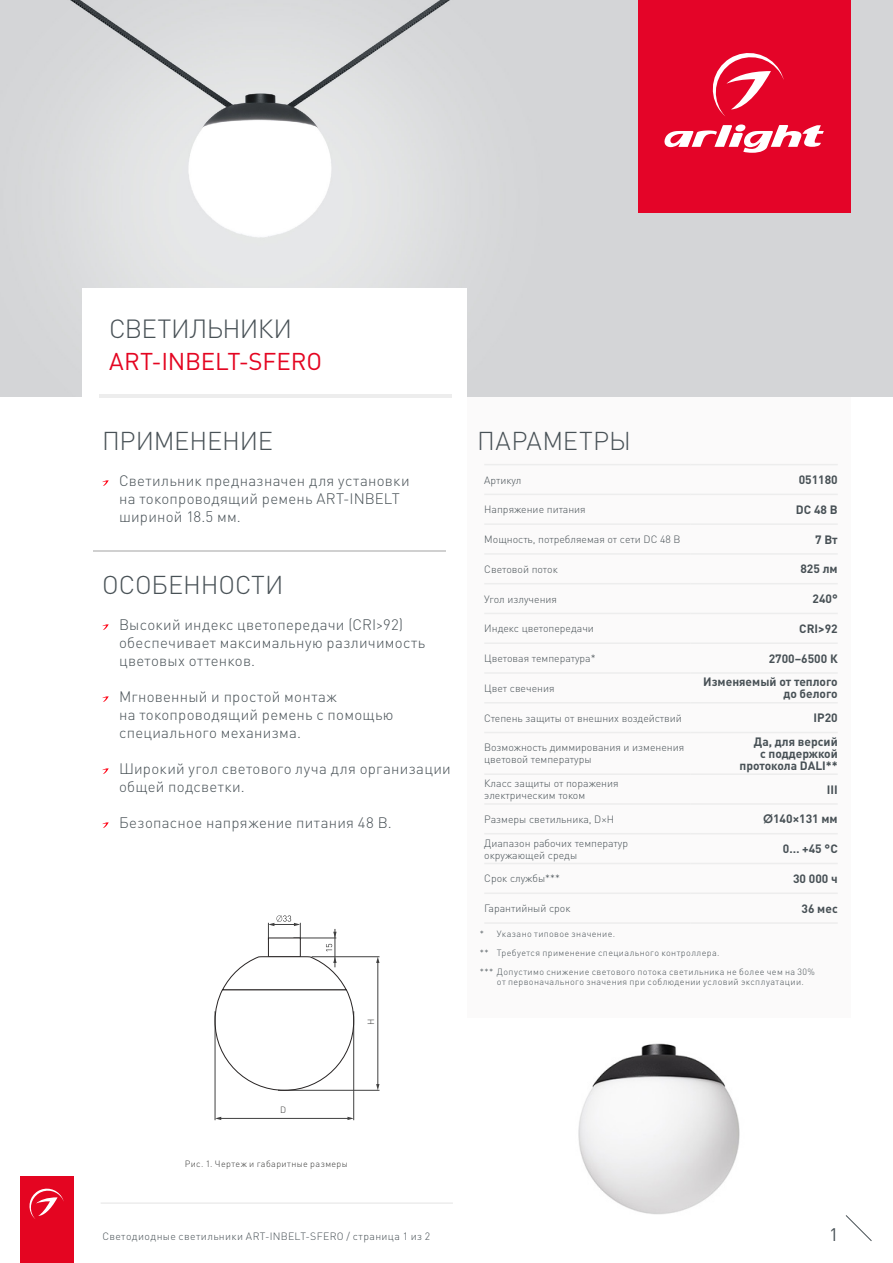
<style>
.page{position:relative;width:893px;height:1263px;background:#fff}
.page>*{position:absolute;margin:0;border:0;box-sizing:border-box;transform-origin:0 0}
.t1{font:300 25.95px "DIN Pro";letter-spacing:-.025em;color:#485156}
.t2{font:300 25.5px "DIN Pro";letter-spacing:-.005em;color:#485156}
.t3{font:300 25.5px "DIN Pro";letter-spacing:.015em;color:#485156}
.t4{font:24px "DIN Pro";letter-spacing:-.005em;color:#e40521}
.t5{font:18px "DIN Pro";color:#485156}
.t6{font:300 15px/18px "DIN Pro";letter-spacing:.02em;color:#485156}
.t7{font:700 12px/12px "DIN Pro";color:#485156;text-align:right}
.t8{font:300 10.5px/12px "DIN Pro";color:#485156}
.t9{font:300 10.5px "DIN Pro";letter-spacing:.035em;color:#485156}
.t10{font:300 9px/19px "DIN Pro";letter-spacing:.04em;color:#485156}
.t11{font:300 9px "DIN Pro";letter-spacing:.04em;color:#3c3c3b}
.s1{font-family:"Century Gothic"}
</style>
<div class="page">
<svg style="left:845px;top:1215px;width:27px;height:26px"></svg>
<hr style="left:101px;top:1203px;width:352px;height:1px;background:#e3e3e3">
<img style="left:0;top:0;width:893px;height:396px">
<div style="left:467px;top:397px;width:383px;height:621px;background:#fbfafa"></div>
<hr style="left:484px;top:464px;width:207px;height:1px;background:#ededed">
<hr style="left:691px;top:464px;width:147px;height:1px;background:#ededed">
<hr style="left:484px;top:494px;width:207px;height:1px;background:#ededed">
<hr style="left:691px;top:494px;width:147px;height:1px;background:#ededed">
<hr style="left:484px;top:523px;width:207px;height:2px;background:#ededed">
<hr style="left:691px;top:523px;width:147px;height:2px;background:#ededed">
<hr style="left:484px;top:553px;width:207px;height:2px;background:#ededed">
<hr style="left:691px;top:553px;width:147px;height:2px;background:#ededed">
<hr style="left:484px;top:583px;width:207px;height:1px;background:#ededed">
<hr style="left:691px;top:583px;width:147px;height:1px;background:#ededed">
<hr style="left:484px;top:702px;width:207px;height:1px;background:#ededed">
<hr style="left:691px;top:702px;width:147px;height:1px;background:#ededed">
<hr style="left:484px;top:732px;width:207px;height:1px;background:#ededed">
<hr style="left:691px;top:732px;width:147px;height:1px;background:#ededed">
<hr style="left:484px;top:773px;width:207px;height:2px;background:#ededed">
<hr style="left:691px;top:773px;width:147px;height:2px;background:#ededed">
<hr style="left:484px;top:803px;width:207px;height:2px;background:#ededed">
<hr style="left:691px;top:803px;width:147px;height:2px;background:#ededed">
<hr style="left:484px;top:833px;width:207px;height:1px;background:#ededed">
<hr style="left:691px;top:833px;width:147px;height:1px;background:#ededed">
<hr style="left:484px;top:863px;width:207px;height:1px;background:#ededed">
<hr style="left:691px;top:863px;width:147px;height:1px;background:#ededed">
<hr style="left:484px;top:892px;width:207px;height:2px;background:#ededed">
<hr style="left:691px;top:892px;width:147px;height:2px;background:#ededed">
<hr style="left:484px;top:922px;width:207px;height:2px;background:#ededed">
<hr style="left:691px;top:922px;width:147px;height:2px;background:#ededed">
<hr style="left:484px;top:613px;width:207px;height:1px;background:#ededed">
<hr style="left:691px;top:613px;width:147px;height:1px;background:#ededed">
<hr style="left:484px;top:642px;width:207px;height:2px;background:#ededed">
<hr style="left:691px;top:642px;width:147px;height:2px;background:#ededed">
<hr style="left:484px;top:672px;width:207px;height:2px;background:#ededed">
<hr style="left:691px;top:672px;width:147px;height:2px;background:#ededed">
<div style="left:82px;top:288px;width:384px;height:117px;background:#fff"></div>
<svg style="left:102px;top:480px;width:7px;height:6px"></svg>
<svg style="left:102px;top:624px;width:7px;height:6px"></svg>
<svg style="left:102px;top:696px;width:7px;height:6px"></svg>
<svg style="left:102px;top:768px;width:7px;height:6px"></svg>
<svg style="left:102px;top:822px;width:7px;height:6px"></svg>
<hr style="left:99px;top:394px;width:352px;height:3px;background:#ededed">
<hr style="left:94px;top:550px;width:352px;height:1px;background:#d0d0d0">
<img style="left:578px;top:1043px;width:162px;height:172px">
<hr style="left:218px;top:1118px;width:133px;height:1px;background:#404040">
<hr style="left:353px;top:1011px;width:1px;height:109px;background:#404040">
<hr style="left:215px;top:1011px;width:1px;height:109px;background:#404040">
<svg style="left:215px;top:1117px;width:6px;height:3px"></svg>
<hr style="left:378px;top:961px;width:1px;height:125px;background:#404040">
<svg style="left:376px;top:957px;width:3px;height:6px"></svg>
<hr style="left:312px;top:956px;width:67px;height:1px;background:#404040">
<hr style="left:278px;top:1090px;width:101px;height:1px;background:#404040">
<svg style="left:376px;top:1084px;width:3px;height:6px"></svg>
<svg style="left:215px;top:915px;width:139px;height:175px"></svg>
<div style="left:638px;top:0;width:212px;height:213px;background:#e40428"></div>
<svg style="left:664px;top:124px;width:160px;height:29px"></svg>
<svg style="left:712px;top:53px;width:72px;height:63px"></svg>
<div style="left:20px;top:1177px;width:53px;height:86px;background:#e40521"></div>
<svg style="left:29px;top:1188px;width:35px;height:31px"></svg>
<h1 class="t1" style="left:109px;top:311px;width:185px">СВЕТИЛЬНИКИ</h1>
<h3 class="t4" style="left:109px;top:345px;width:214px">ART-INBELT-SFERO</h3>
<h2 class="t2" style="left:102px;top:423px;width:172px">ПРИМЕНЕНИЕ</h2>
<h3 class="t6" style="left:119px;top:471px;width:292px">Светильник предназначен для установки на токопроводящий ремень ART-INBELT шириной 18.5 мм.</h3>
<h2 class="t2" style="left:102px;top:567px;width:183px">ОСОБЕННОСТИ</h2>
<h3 class="t6" style="left:119px;top:615px;width:308px">Высокий индекс цветопередачи (CRI&gt;92) обеспечивает максимальную различимость цветовых оттенков.</h3>
<h3 class="t6" style="left:119px;top:687px;width:276px">Мгновенный и простой монтаж<br>на токопроводящий ремень с помощью специального механизма.</h3>
<h3 class="t6" style="left:119px;top:759px;width:333px">Широкий угол светового луча для организации общей подсветки.</h3>
<h3 class="t6" style="left:119px;top:813px;width:274px">Безопасное напряжение питания 48 В.</h3>
<p class="t11" style="left:365px;top:1025px;width:8px;rotate:-90deg">H</p>
<h2 class="t3" style="left:477px;top:423px;width:155px">ПАРАМЕТРЫ</h2>
<p class="t8" style="left:484px;top:473px;width:39px">Артикул</p>
<p class="t7" style="left:799px;top:473px;width:41px">051180</p>
<p class="t8" style="left:484px;top:503px;width:103px">Напряжение питания</p>
<p class="t7" style="left:796px;top:503px;width:43px">DC 48 В</p>
<p class="t8" style="left:484px;top:533px;width:198px">Мощность, потребляемая от сети DC 48 В</p>
<p class="t7" style="left:815px;top:533px;width:24px">7 Вт</p>
<p class="t8" style="left:484px;top:563px;width:75px">Световой поток</p>
<p class="t7" style="left:800px;top:562px;width:39px">825 лм</p>
<p class="t8" style="left:484px;top:592px;width:74px">Угол излучения</p>
<p class="t7" style="left:812px;top:592px;width:27px">240°</p>
<p class="t8" style="left:484px;top:622px;width:111px">Индекс цветопередачи</p>
<p class="t7" style="left:799px;top:622px;width:40px">CRI&gt;92</p>
<p class="t8" style="left:484px;top:652px;width:113px">Цветовая температура*</p>
<p class="t7" style="left:769px;top:652px;width:71px">2700–6500 К</p>
<p class="t8" style="left:484px;top:682px;width:72px">Цвет свечения</p>
<p class="t7" style="left:703px;top:676px;width:136px">Изменяемый от теплого до белого</p>
<p class="t8" style="left:484px;top:711px;width:199px">Степень защиты от внешних воздействий</p>
<p class="t7" style="left:813px;top:711px;width:26px">IP20</p>
<p class="t8" style="left:484px;top:741px;width:202px">Возможность диммирования и изменения цветовой температуры</p>
<p class="t7" style="left:739px;top:735px;width:100px">Да, для версий<br>с поддержкой протокола DALI**</p>
<p class="t8" style="left:484px;top:777px;width:136px">Класс защиты от поражения электрическим током</p>
<p class="t7" style="left:827px;top:783px;width:12px">III</p>
<p class="t8" style="left:484px;top:813px;width:131px">Размеры светильника, D×H</p>
<p class="t7" style="left:763px;top:813px;width:76px"><span class="s1">Ø</span>140×131 мм</p>
<p class="t8" style="left:484px;top:836px;width:145px">Диапазон рабочих температур окружающей среды</p>
<p class="t7" style="left:783px;top:842px;width:56px">0… +45 °С</p>
<p class="t8" style="left:484px;top:872px;width:77px">Срок службы***</p>
<p class="t7" style="left:793px;top:872px;width:46px">30 000 ч</p>
<p class="t8" style="left:484px;top:902px;width:88px">Гарантийный срок</p>
<p class="t7" style="left:801px;top:902px;width:38px">36 меc</p>
<p class="t10" style="left:480px;top:924px;width:337px">* Указано типовое значение.<br>** Требуется применение специального контроллера.<br>*** Допустимо снижение светового потока светильника не более чем на 30%</p>
<p class="t10" style="left:497px;top:972px;width:308px">от первоначального значения при соблюдении условий эксплуатации.</p>
<p class="t11" style="left:280px;top:1104px;width:8px">D</p>
<p class="t11" style="left:185px;top:1158px;width:165px">Рис. 1. Чертеж и габаритные размеры</p>
<p class="t9" style="left:102px;top:1229px;width:329px">Светодиодные светильники ART-INBELT-SFERO / страница 1 из 2</p>
<h3 class="t5" style="left:829px;top:1222px;width:11px">1</h3>
</div>
